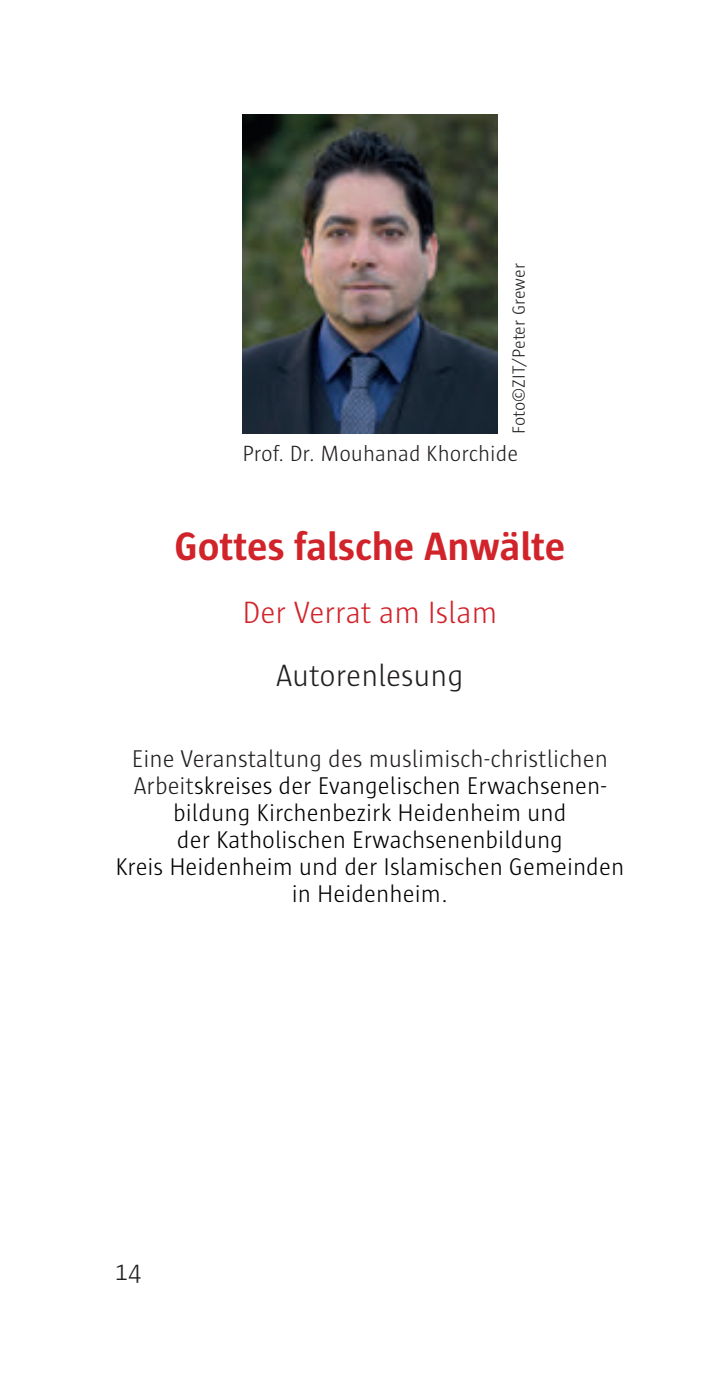
<style>
.page{position:relative;width:708px;height:1378px;background:#fff}
.page>*{position:absolute;margin:0;border:0;box-sizing:border-box;transform-origin:0 0}
.t1{font:700 40.5px "Sun";color:#d1232a}
.t2{font:300 31.5px "Sun";color:#d1232a}
.t3{font:300 31.5px "Sun";color:#231f20}
.t4{font:300 27px "Sun";color:#231f20}
.t5{font:300 24.75px/27px "Sun";color:#000;text-align:center}
.t6{font:300 22.5px "Sun";color:#231f20}
.t7{font:300 18px "Sun";letter-spacing:-.005em;color:#231f20}
.s1{color:#231f20}
</style>
<div class="page">
<img style="left:242px;top:115px;width:255px;height:319px">
<p class="t7" style="left:512px;top:434px;width:172px;rotate:-90deg">Foto©ZIT/Peter Grewer</p>
<p class="t6" style="left:242px;top:445px;width:277px">Prof. Dr. Mouhanad Khorchide</p>
<h1 class="t1" style="left:175px;top:531px;width:392px">Gottes falsche Anwälte</h1>
<p class="t2" style="left:242px;top:600px;width:256px">Der Verrat am Islam</p>
<p class="t3" style="left:276px;top:663px;width:189px">Autorenlesung</p>
<p class="t5" style="left:115px;top:747px;width:510px"><span class="s1">Eine Veranstaltung des muslimisch-christlichen Arbeit</span>skreises der Evangelischen Erwachsenen&shy;bildung Kirchenbezirk Heidenheim und<br>der Katholischen Erwachsenenbildung<br>Kreis Heidenheim und der Islamischen Gemeinden in Heidenheim.</p>
<p class="t4" style="left:115px;top:1260px;width:28px">14</p>
</div>
